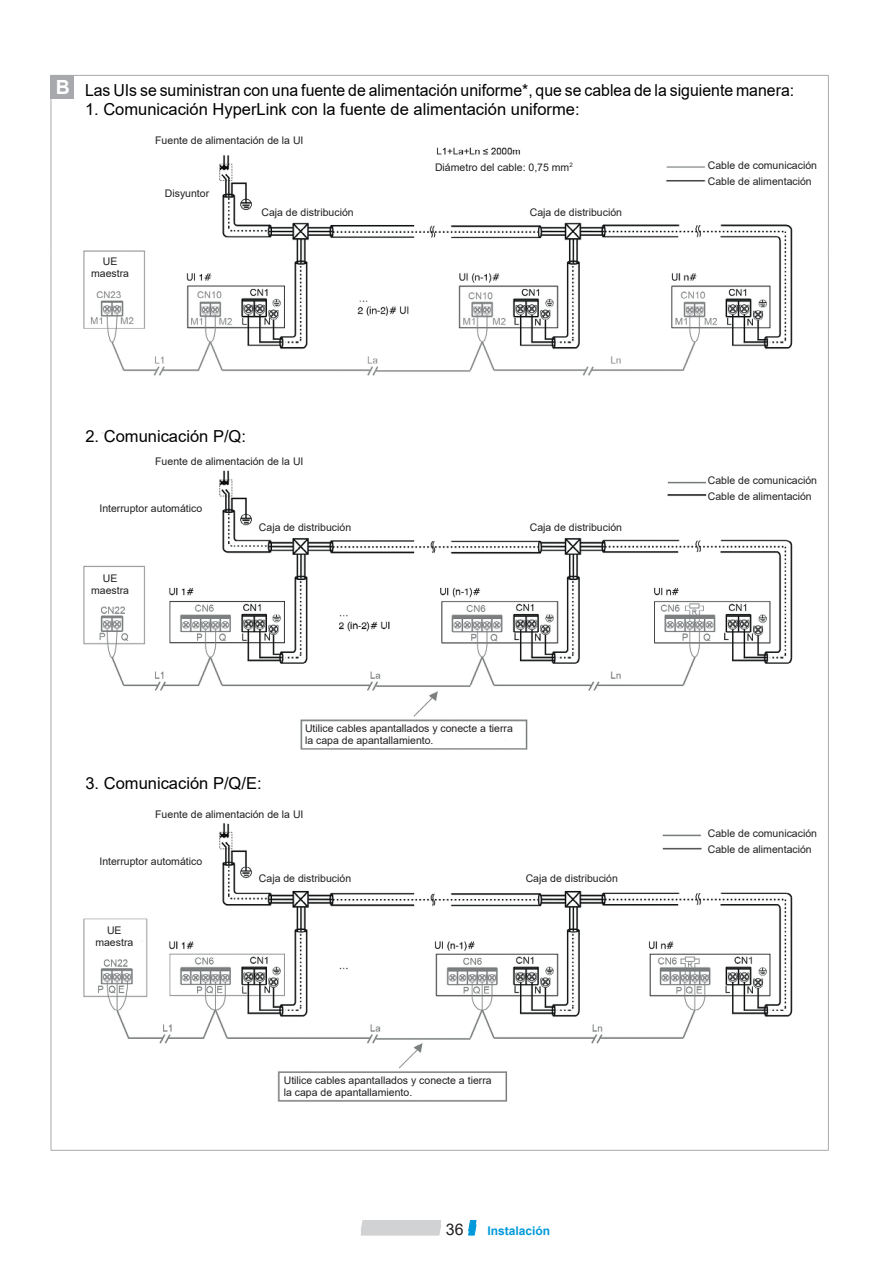
<style>
.page{position:relative;width:894px;height:1264px;background:#fff}
.page>*{position:absolute;margin:0;border:0;box-sizing:border-box;transform-origin:0 0}
.t1{font:700 19.5px "Arial";color:#fff}
.t2{font:16.5px "Arial";color:#000}
.t3{font:16.5px "Arial";color:#000;scale:.96 1}
.t4{font:15.9px "Arial";color:#221f1f}
.t5{font:700 12px "Arial";color:#0099da}
.t6{font:10.5px/12px "Arial";color:#221f1f;text-align:center}
</style>
<div class="page">
<hr style="left:51px;top:75px;width:777px;height:1px;background:#a8a9ad">
<hr style="left:51px;top:76px;width:1px;height:173px;background:#a8a9ad">
<hr style="left:828px;top:76px;width:1px;height:173px;background:#a8a9ad">
<hr style="left:51px;top:249px;width:1px;height:900px;background:#a8a9ad">
<hr style="left:828px;top:249px;width:1px;height:900px;background:#a8a9ad">
<hr style="left:51px;top:1149px;width:777px;height:1px;background:#a8a9ad">
<svg style="left:361px;top:1220px;width:79px;height:14px"></svg>
<svg style="left:468px;top:1220px;width:8px;height:14px"></svg>
<img style="left:83px;top:147px;width:710px;height:955px">
<div style="left:51px;top:75px;width:23px;height:24px;background:#a8a9ad"></div>
<h1 class="t1" style="left:56px;top:73px;width:16px">B</h1>
<h2 class="t3" style="left:85px;top:79px;width:740px">Las UIs se suministran con una fuente de alimentación uniforme*, que se cablea de la siguiente manera:</h2>
<h2 class="t2" style="left:85px;top:98px;width:496px">1. Comunicación HyperLink con la fuente de alimentación uniforme:</h2>
<p class="t6" style="left:91px;top:255px;width:39px">UE maestra</p>
<p class="t6" style="left:155px;top:134px;width:150px">Fuente de alimentación de la UI</p>
<p class="t6" style="left:165px;top:187px;width:46px">Disyuntor</p>
<p class="t6" style="left:435px;top:161px;width:139px">Diámetro del cable: 0,75 mm<sup>2</sup></p>
<p class="t6" style="left:261px;top:206px;width:94px">Caja de distribución</p>
<p class="t6" style="left:529px;top:206px;width:94px">Caja de distribución</p>
<p class="t6" style="left:707px;top:159px;width:111px">Cable de comunicación</p>
<p class="t6" style="left:707px;top:175px;width:105px">Cable de alimentación</p>
<h2 class="t2" style="left:85px;top:424px;width:162px">2. Comunicación P/Q:</h2>
<p class="t6" style="left:155px;top:455px;width:150px">Fuente de alimentación de la UI</p>
<p class="t6" style="left:99px;top:502px;width:104px">Interruptor automático</p>
<p class="t6" style="left:91px;top:572px;width:39px">UE maestra</p>
<p class="t6" style="left:259px;top:521px;width:94px">Caja de distribución</p>
<p class="t6" style="left:529px;top:521px;width:94px">Caja de distribución</p>
<p class="t6" style="left:305px;top:722px;width:209px;text-align:left">Utilice cables apantallados y conecte a tierra la capa de apantallamiento.</p>
<h2 class="t2" style="left:85px;top:771px;width:178px">3. Comunicación P/Q/E:</h2>
<p class="t6" style="left:155px;top:808px;width:150px">Fuente de alimentación de la UI</p>
<p class="t6" style="left:99px;top:855px;width:104px">Interruptor automático</p>
<p class="t6" style="left:95px;top:924px;width:39px">UE maestra</p>
<p class="t6" style="left:259px;top:871px;width:94px">Caja de distribución</p>
<p class="t6" style="left:525px;top:871px;width:94px">Caja de distribución</p>
<p class="t6" style="left:284px;top:1073px;width:209px;text-align:left">Utilice cables apantallados y conecte a tierra la capa de apantallamiento.</p>
<h3 class="t4" style="left:445px;top:1217px;width:19px">36</h3>
<p class="t5" style="left:487px;top:1221px;width:64px">Instalación</p>
<p class="t6" style="left:707px;top:474px;width:111px">Cable de comunicación</p>
<p class="t6" style="left:707px;top:490px;width:105px">Cable de alimentación</p>
<p class="t6" style="left:707px;top:827px;width:111px">Cable de comunicación</p>
<p class="t6" style="left:707px;top:843px;width:105px">Cable de alimentación</p>
</div>
